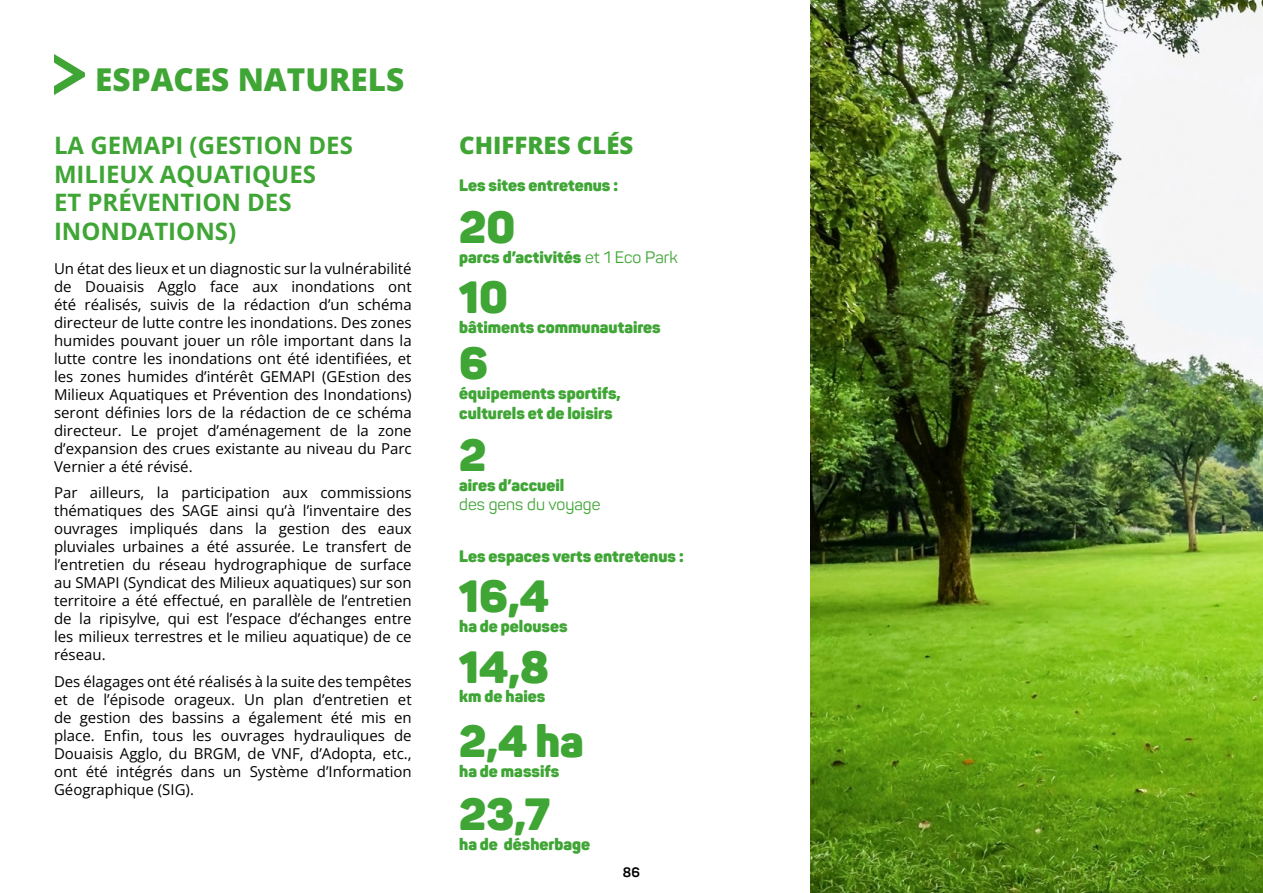
<style>
.page{position:relative;width:1263px;height:893px;background:#fff}
.page>*{position:absolute;margin:0;border:0;box-sizing:border-box;transform-origin:0 0}
.t1{font:900 44.55px "Panton";color:#3fa535}
.t2{font:800 31.5px "Open Sans";color:#3fa535}
.t3{font:700 24px/28.5px "Open Sans";color:#3fa535}
.t4{font:800 24px "Open Sans";color:#3fa535}
.t5{font:900 16.35px/19.6px "Panton";color:#3fa535}
.t6{font:16.35px "Panton";color:#3fa535}
.t7{font:15px/18px "Open Sans";color:#000;text-align:justify}
.t8{font:700 13.5px "Panton";color:#000}
.s1{font-weight:400}
</style>
<div class="page">
<svg style="left:54px;top:54px;width:31px;height:41px"></svg>
<img style="left:810px;top:0;width:453px;height:893px">
<h2 class="t2" style="left:95px;top:56px;width:311px">ESPACES NATURELS</h2>
<h3 class="t3" style="left:54px;top:131px;width:300px">LA GEMAPI (GESTION DES<br>MILIEUX AQUATIQUES<br>ET PRÉVENTION DES<br>INONDATIONS)</h3>
<p class="t7" style="left:54px;top:259px;width:359px">Un état des lieux et un diagnostic sur la vulnérabilité de Douaisis Agglo face aux inondations ont été réalisés, suivis de la rédaction d’un schéma directeur de lutte contre les inondations. Des zones humides pouvant jouer un rôle important dans la lutte contre les inondations ont été identifiées, et les zones humides d’intérêt GEMAPI (GEstion des Milieux Aquatiques et Prévention des Inondations) seront définies lors de la rédaction de ce schéma directeur. Le projet d’aménagement de la zone d’expansion des crues existante au niveau du Parc Vernier a été révisé.</p>
<p class="t7" style="left:54px;top:483px;width:359px">Par ailleurs, la participation aux commissions thématiques des SAGE ainsi qu’à l’inventaire des ouvrages impliqués dans la gestion des eaux pluviales urbaines a été assurée. Le transfert de l’entretien du réseau hydrographique de surface au SMAPI (Syndicat des Milieux aquatiques) sur son territoire a été effectué, en parallèle de l’entretien de la ripisylve, qui est l’espace d’échanges entre les milieux terrestres et le milieu aquatique) de ce réseau.</p>
<p class="t7" style="left:54px;top:672px;width:359px">Des élagages ont été réalisés à la suite des tempêtes et de l’épisode orageux. Un plan d’entretien et de gestion des bassins a également été mis en place. Enfin, tous les ouvrages hydrauliques de Douaisis Agglo, du BRGM, de VNF, d’Adopta, etc., ont été intégrés dans un Système d’Information Géographique (SIG).</p>
<h3 class="t4" style="left:459px;top:127px;width:176px">CHIFFRES CLÉS</h3>
<p class="t5" style="left:459px;top:175px;width:160px">Les sites entretenus :</p>
<h1 class="t1" style="left:459px;top:199px;width:58px">20</h1>
<p class="t5" style="left:459px;top:247px;width:220px">parcs d’activités <span class="s1">et 1 Eco Park</span></p>
<h1 class="t1" style="left:459px;top:269px;width:50px">10</h1>
<p class="t5" style="left:459px;top:317px;width:203px">bâtiments communautaires</p>
<h1 class="t1" style="left:459px;top:335px;width:31px">6</h1>
<p class="t5" style="left:459px;top:383px;width:163px">équipements sportifs, culturels et de loisirs</p>
<h1 class="t1" style="left:459px;top:427px;width:29px">2</h1>
<p class="t5" style="left:459px;top:475px;width:107px">aires d’accueil</p>
<p class="t6" style="left:459px;top:495px;width:143px">des gens du voyage</p>
<p class="t5" style="left:459px;top:547px;width:226px">Les espaces verts entretenus :</p>
<h1 class="t1" style="left:459px;top:568px;width:91px">16,4</h1>
<p class="t5" style="left:459px;top:616px;width:110px">ha de pelouses</p>
<h1 class="t1" style="left:459px;top:638px;width:91px">14,8</h1>
<p class="t5" style="left:459px;top:686px;width:88px">km de haies</p>
<h1 class="t1" style="left:459px;top:713px;width:126px">2,4 ha</h1>
<p class="t5" style="left:459px;top:761px;width:102px">ha de massifs</p>
<h1 class="t1" style="left:459px;top:785px;width:93px">23,7</h1>
<p class="t5" style="left:459px;top:834px;width:133px">ha de désherbage</p>
<p class="t8" style="left:623px;top:864px;width:19px">86</p>
</div>
